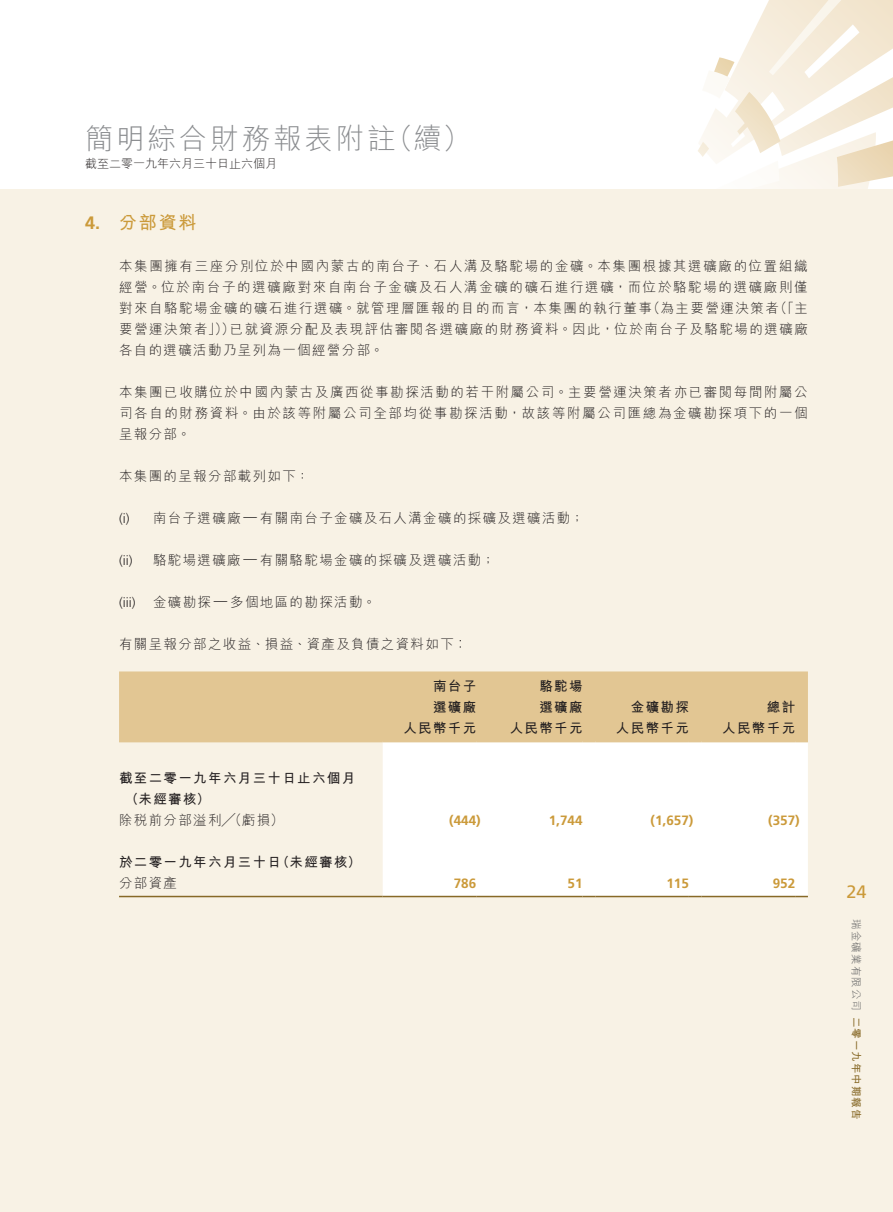
<style>
.page{position:relative;width:893px;height:1212px;background:#fff}
.page>*{position:absolute;margin:0;border:0;box-sizing:border-box;transform-origin:0 0}
.t1{font:300 28.5px "M Hei HK";letter-spacing:.1em;color:#8a8c8f}
.t2{font:700 18px "M Hei HK";color:#cb9a3a}
.t3{font:18px "Frutiger LT Std";color:#cb9a3a}
.t4{font:700 18px "Frutiger LT Std";color:#cb9a3a}
.t5{font:300 13.5px/21px "M Hei HK";letter-spacing:.11em;color:#231f20}
.t6{font:700 13.5px/21px "M Hei HK";letter-spacing:.1em;color:#231f20}
.t7{font:700 13.5px "Frutiger LT Std";color:#cb9a3a}
.t8{font:300 13.5px "Frutiger LT Std";color:#231f20}
.t9{font:300 12px "M Hei HK";color:#231f20}
.t10{font:700 10.5px "M Hei HK";letter-spacing:.1em;color:#876927}
.t11{font:300 10.5px "M Hei HK";letter-spacing:.1em;color:#57585a}
</style>
<div class="page">
<div style="left:0;top:189px;width:893px;height:1023px;background:#f8f2e5"></div>
<div style="left:119px;top:671px;width:689px;height:70px;background:#e2c693"></div>
<div style="left:383px;top:742px;width:425px;height:154px;background:#fff"></div>
<hr style="left:119px;top:741px;width:264px;height:1px;background:#e2c693">
<hr style="left:383px;top:741px;width:93px;height:1px;background:#e2c693">
<svg style="left:476px;top:741px;width:13px;height:1px"></svg>
<hr style="left:489px;top:741px;width:94px;height:1px;background:#e2c693">
<svg style="left:583px;top:741px;width:12px;height:1px"></svg>
<hr style="left:595px;top:741px;width:94px;height:1px;background:#e2c693">
<svg style="left:689px;top:741px;width:13px;height:1px"></svg>
<hr style="left:702px;top:741px;width:93px;height:1px;background:#e2c693">
<svg style="left:795px;top:741px;width:13px;height:1px"></svg>
<hr style="left:119px;top:896px;width:264px;height:1px;background:#876927">
<hr style="left:383px;top:896px;width:93px;height:1px;background:#876927">
<svg style="left:476px;top:896px;width:13px;height:1px"></svg>
<hr style="left:489px;top:896px;width:94px;height:1px;background:#876927">
<svg style="left:583px;top:896px;width:12px;height:1px"></svg>
<hr style="left:595px;top:896px;width:94px;height:1px;background:#876927">
<svg style="left:689px;top:896px;width:13px;height:1px"></svg>
<hr style="left:702px;top:896px;width:93px;height:1px;background:#876927">
<svg style="left:795px;top:896px;width:13px;height:1px"></svg>
<svg style="left:698px;top:0;width:195px;height:189px"></svg>
<h1 class="t1" style="left:85px;top:124px;width:312px">簡明綜合財務報表附註</h1>
<p class="t9" style="left:85px;top:158px;width:194px">截至二零一九年六月三十日止六個月</p>
<h1 class="t1" style="left:385px;top:124px;width:87px">（續(</h1>
<h2 class="t4" style="left:85px;top:212px;width:17px">4.</h2>
<h2 class="t2" style="left:119px;top:209px;width:79px">分部資料</h2>
<p class="t5" style="left:119px;top:255px;width:690px;text-align:right">本集團擁有三座分別位於中國內蒙古的南台子、石人溝及駱駝場的金礦。本集團根據其選礦廠的位置組織經營。位於南台子的選礦廠對來自南台子金礦及石人溝金礦的礦石進行選礦，而位於駱駝場的選礦廠則僅（「主</p>
<p class="t5" style="left:647px;top:297px;width:134px">（為主要營運決策者</p>
<p class="t5" style="left:230px;top:297px;width:580px;text-indent:-111px">對來自駱駝場金礦的礦石進行選礦。就管理層匯報的目的而言，本集團的執行董事<br>已就資源分配及表現評估審閱各選礦廠的財務資料。因此，位於南台子及駱駝場的選礦廠</p>
<p class="t5" style="left:119px;top:318px;width:266px">要營運決策者」））<br>各自的選礦活動乃呈列為一個經營分部。</p>
<p class="t5" style="left:119px;top:381px;width:690px;text-align:justify">本集團已收購位於中國內蒙古及廣西從事勘探活動的若干附屬公司。主要營運決策者亦已審閱每間附屬公司各自的財務資料。由於該等附屬公司全部均從事勘探活動，故該等附屬公司匯總為金礦勘探項下的一個呈報分部。</p>
<p class="t5" style="left:119px;top:465px;width:192px">本集團的呈報分部載列如下：</p>
<p class="t5" style="left:260px;top:507px;width:326px">有關南台子金礦及石人溝金礦的採礦及選礦活動;</p>
<p class="t5" style="left:153px;top:507px;width:89px">南台子選礦廠</p>
<p class="t8" style="left:119px;top:510px;width:12px">) i(</p>
<p class="t8" style="left:244px;top:508px;width:15px">—</p>
<p class="t8" style="left:119px;top:552px;width:15px">i i( )</p>
<p class="t5" style="left:153px;top:549px;width:89px">駱駝場選礦廠</p>
<p class="t5" style="left:260px;top:549px;width:236px">有關駱駝場金礦的採礦及選礦活動;</p>
<p class="t8" style="left:244px;top:550px;width:15px">—</p>
<p class="t5" style="left:153px;top:591px;width:60px">金礦勘探</p>
<p class="t5" style="left:230px;top:591px;width:147px">多個地區的勘探活動。</p>
<p class="t8" style="left:119px;top:594px;width:18px">(iii)</p>
<p class="t5" style="left:119px;top:633px;width:350px">有關呈報分部之收益、損益、資產及負債之資料如下‥</p>
<p class="t6" style="left:433px;top:674px;width:45px">南台子選礦廠</p>
<p class="t6" style="left:539px;top:674px;width:45px">駱駝場</p>
<p class="t8" style="left:214px;top:592px;width:15px">—</p>
<p class="t6" style="left:539px;top:695px;width:45px">選礦廠</p>
<p class="t6" style="left:125px;top:766px;width:232px;text-indent:-6px">截至二零一九年六月三十日止六個月（未經審核(</p>
<p class="t5" style="left:119px;top:809px;width:166px">除稅前分部溢利╱（虧損(</p>
<p class="t6" style="left:276px;top:850px;width:87px">（未經審核(</p>
<p class="t6" style="left:119px;top:850px;width:163px">於二零一九年六月三十日</p>
<p class="t5" style="left:119px;top:872px;width:60px">分部資產</p>
<p class="t6" style="left:403px;top:716px;width:74px">人民幣千元</p>
<p class="t6" style="left:510px;top:716px;width:74px">人民幣千元</p>
<p class="t7" style="left:449px;top:812px;width:33px">)444(</p>
<p class="t7" style="left:454px;top:875px;width:24px">786</p>
<p class="t7" style="left:549px;top:812px;width:35px">1,744</p>
<p class="t7" style="left:568px;top:875px;width:17px">51</p>
<p class="t6" style="left:631px;top:695px;width:60px">金礦勘探</p>
<p class="t6" style="left:616px;top:716px;width:74px">人民幣千元</p>
<p class="t6" style="left:767px;top:695px;width:30px">總計</p>
<p class="t6" style="left:722px;top:716px;width:74px">人民幣千元</p>
<p class="t7" style="left:651px;top:812px;width:44px">)1,657(</p>
<p class="t7" style="left:666px;top:875px;width:24px">115</p>
<p class="t7" style="left:768px;top:812px;width:33px">)357(</p>
<p class="t7" style="left:773px;top:875px;width:24px">952</p>
<h2 class="t3" style="left:846px;top:881px;width:22px">24</h2>
<p class="t11" style="left:862px;top:919px;width:93px;rotate:90deg">瑞金礦業有限公司</p>
<p class="t10" style="left:864px;top:1016px;width:104px;rotate:90deg">二零一九年中期報告</p>
</div>
